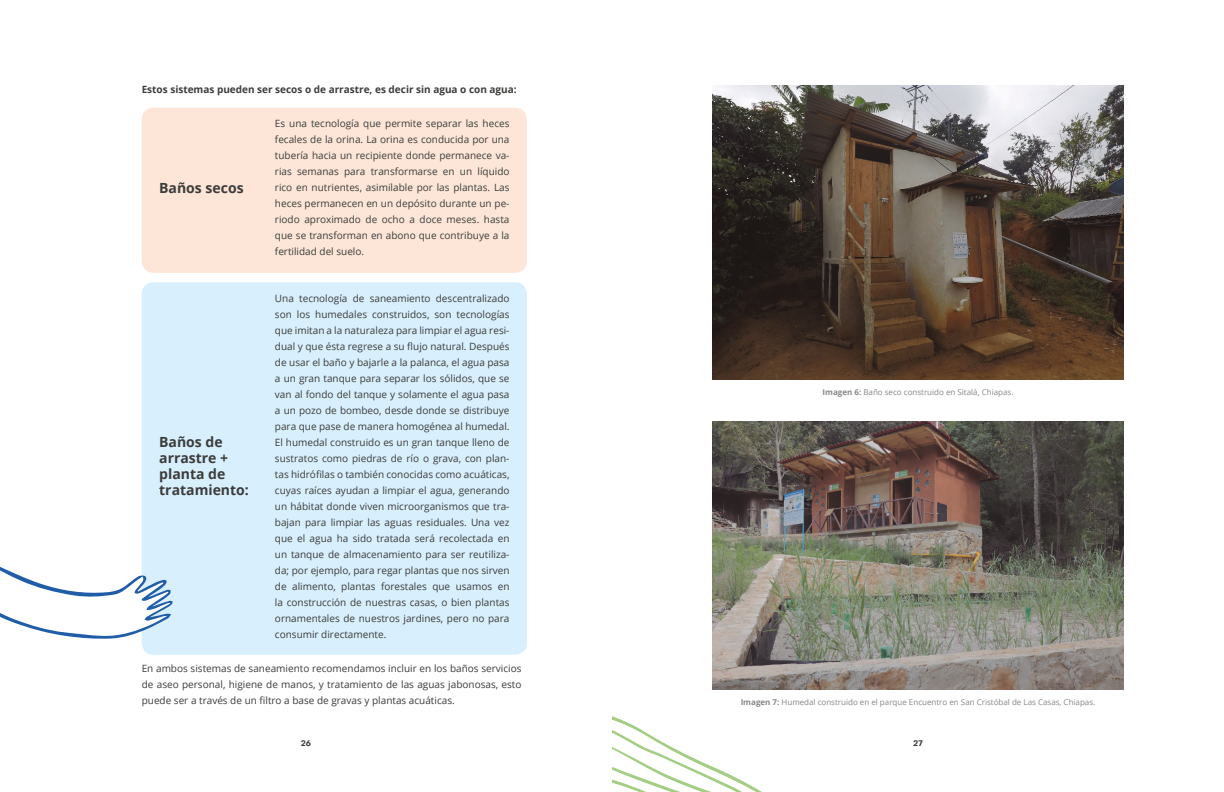
<style>
.page{position:relative;width:1224px;height:792px;background:#fff}
.page>*{position:absolute;margin:0;border:0;box-sizing:border-box;transform-origin:0 0}
.t1{font:700 14px/16px "Open Sans";color:#3c3c3b}
.t2{font:10px/16px "Open Sans";color:#3c3c3b;text-align:justify}
.t3{font:700 10px "Open Sans";color:#3c3c3b}
.t4{font:8px "Open Sans";color:#878787}
.t5{font:700 8px "Objectivity";color:#3c3c3b}
.s1{font-weight:700}
</style>
<div class="page">
<img style="left:713px;top:85px;width:410px;height:294px">
<img style="left:713px;top:421px;width:410px;height:268px">
<div style="left:142px;top:282px;width:385px;height:373px;background:#d8effd;border-radius:12px"></div>
<svg style="left:0;top:559px;width:173px;height:80px"></svg>
<svg style="left:612px;top:716px;width:150px;height:76px"></svg>
<div style="left:142px;top:108px;width:385px;height:165px;background:#fde6d7;border-radius:12px"></div>
<p class="t3" style="left:142px;top:82px;width:376px">Estos sistemas pueden ser secos o de arrastre, es decir sin agua o con agua:</p>
<p class="t2" style="left:275px;top:115px;width:236px">Es una tecnología que permite separar las heces fecales de la orina. La orina es conducida por una tubería hacia un recipiente donde permanece va&shy;rias semanas para transformarse en un líquido rico en nutrientes, asimilable por las plantas. Las heces permanecen en un depósito durante un pe&shy;riodo aproximado de ocho a doce meses. hasta que se transforman en abono que contribuye a la fertilidad del suelo.</p>
<p class="t2" style="left:275px;top:290px;width:236px">Una tecnología de saneamiento descentralizado son los humedales construidos, son tecnologías que imitan a la naturaleza para limpiar el agua resi&shy;dual y que ésta regrese a su flujo natural. Después de usar el baño y bajarle a la palanca, el agua pasa a un gran tanque para separar los sólidos, que se van al fondo del tanque y solamente el agua pasa a un pozo de bombeo, desde donde se distribuye para que pase de manera homogénea al humedal.<br>El humedal construido es un gran tanque lleno de sustratos como piedras de río o grava, con plan&shy;tas hidrófilas o también conocidas como acuáticas, cuyas raíces ayudan a limpiar el agua, generando un hábitat donde viven microorganismos que tra&shy;bajan para limpiar las aguas residuales. Una vez que el agua ha sido tratada será recolectada en un tanque de almacenamiento para ser reutiliza&shy;da; por ejemplo, para regar plantas que nos sirven de alimento, plantas forestales que usamos en la construcción de nuestras casas, o bien plantas ornamentales de nuestros jardines, pero no para consumir directamente.</p>
<p class="t2" style="left:142px;top:660px;width:381px">En ambos sistemas de saneamiento recomendamos incluir en los baños servicios de aseo personal, higiene de manos, y tratamiento de las aguas jabonosas, esto puede ser a través de un filtro a base de gravas y plantas acuáticas.</p>
<h1 class="t1" style="left:159px;top:179px;width:86px">Baños secos</h1>
<h1 class="t1" style="left:159px;top:434px;width:91px">Baños de arrastre + planta de tratamiento:</h1>
<p class="t4" style="left:823px;top:387px;width:192px"><span class="s1">Imagen 6:</span> Baño seco construido en Sitalá, Chiapas.</p>
<p class="t4" style="left:741px;top:696px;width:356px"><span class="s1">Imagen 7:</span> Humedal construido en el parque Encuentro en San Cristóbal de Las Casas, Chiapas.</p>
<p class="t5" style="left:301px;top:738px;width:12px">26</p>
<p class="t5" style="left:913px;top:738px;width:11px">27</p>
</div>
